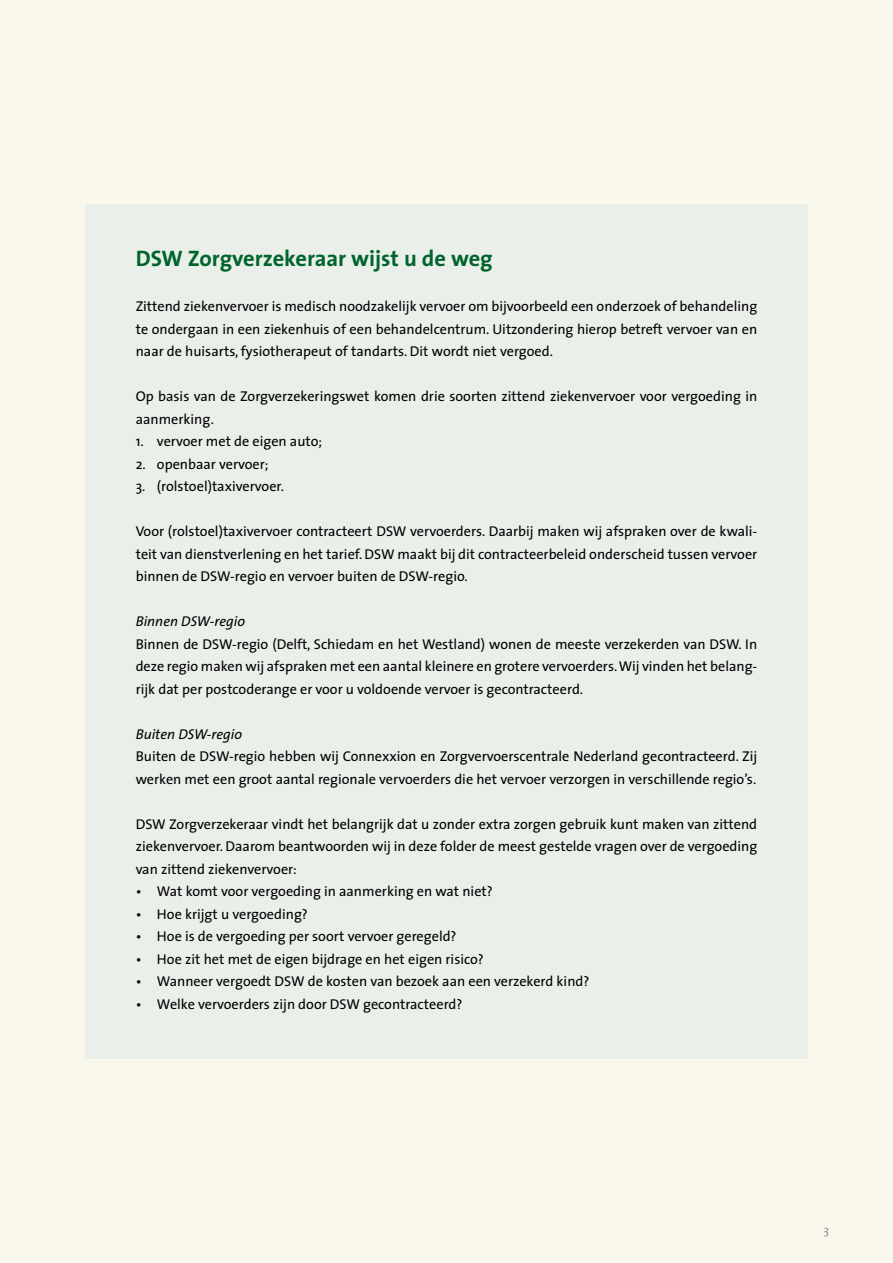
<style>
.page{position:relative;width:893px;height:1263px;background:#faf8ec}
.page>*{position:absolute;margin:0;border:0;box-sizing:border-box;transform-origin:0 0}
.t1{font:700 22.5px "The Sans";color:#00642c}
.t2{font:14.25px/22.5px "The Sans";color:#000;text-align:justify}
.t3{font:italic 14.25px "The Sans";color:#000}
.t4{font:300 12px "The Sans";color:#6d6e71}
</style>
<div class="page">
<div style="left:85px;top:204px;width:723px;height:855px;background:#eaefea"></div>
<h1 class="t1" style="left:136px;top:244px;width:359px">DSW Zorgverzekeraar wijst u de weg</h1>
<p class="t2" style="left:136px;top:295px;width:623px">Zittend ziekenvervoer is medisch noodzakelijk vervoer om bijvoorbeeld een onderzoek of behandeling te ondergaan in een ziekenhuis of een behandelcentrum. Uitzondering hierop betreft vervoer van en naar de huisarts, fysiotherapeut of tandarts. Dit wordt niet vergoed.</p>
<p class="t2" style="left:136px;top:385px;width:623px">Op basis van de Zorgverzekeringswet komen drie soorten zittend ziekenvervoer voor vergoeding in aanmerking.</p>
<p class="t2" style="left:136px;top:430px;width:188px">1. vervoer met de eigen auto;</p>
<p class="t2" style="left:136px;top:453px;width:134px">2. openbaar vervoer;</p>
<p class="t2" style="left:136px;top:475px;width:150px">3. (rolstoel)taxivervoer.</p>
<p class="t2" style="left:136px;top:520px;width:623px">Voor (rolstoel)taxivervoer contracteert DSW vervoerders. Daarbij maken wij afspraken over de kwali&shy;teit van dienstverlening en het tarief. DSW maakt bij dit contracteerbeleid onderscheid tussen vervoer binnen de DSW-regio en vervoer buiten de DSW-regio.</p>
<p class="t3" style="left:136px;top:612px;width:111px">Binnen DSW-regio</p>
<p class="t2" style="left:136px;top:633px;width:623px">Binnen de DSW-regio (Delft, Schiedam en het Westland) wonen de meeste verzekerden van DSW. In deze regio maken wij afspraken met een aantal kleinere en grotere vervoerders. Wij vinden het belang&shy;rijk dat per postcoderange er voor u voldoende vervoer is gecontracteerd.</p>
<p class="t3" style="left:136px;top:725px;width:108px">Buiten DSW-regio</p>
<p class="t2" style="left:136px;top:745px;width:623px">Buiten de DSW-regio hebben wij Connexxion en Zorgvervoerscentrale Nederland gecontracteerd. Zij werken met een groot aantal regionale vervoerders die het vervoer verzorgen in verschillende regio’s.</p>
<p class="t2" style="left:136px;top:813px;width:623px">DSW Zorgverzekeraar vindt het belangrijk dat u zonder extra zorgen gebruik kunt maken van zittend ziekenvervoer. Daarom beantwoorden wij in deze folder de meest gestelde vragen over de vergoeding van zittend ziekenvervoer:</p>
<p class="t2" style="left:136px;top:880px;width:359px">• Wat komt voor vergoeding in aanmerking en wat niet?</p>
<p class="t2" style="left:136px;top:903px;width:174px">• Hoe krijgt u vergoeding?</p>
<p class="t2" style="left:136px;top:925px;width:322px">• Hoe is de vergoeding per soort vervoer geregeld?</p>
<p class="t2" style="left:136px;top:948px;width:350px">• Hoe zit het met de eigen bijdrage en het eigen risico?</p>
<p class="t2" style="left:136px;top:970px;width:455px">• Wanneer vergoedt DSW de kosten van bezoek aan een verzekerd kind?</p>
<p class="t2" style="left:136px;top:993px;width:328px">• Welke vervoerders zijn door DSW gecontracteerd?</p>
<p class="t4" style="left:824px;top:1222px;width:7px">3</p>
</div>
